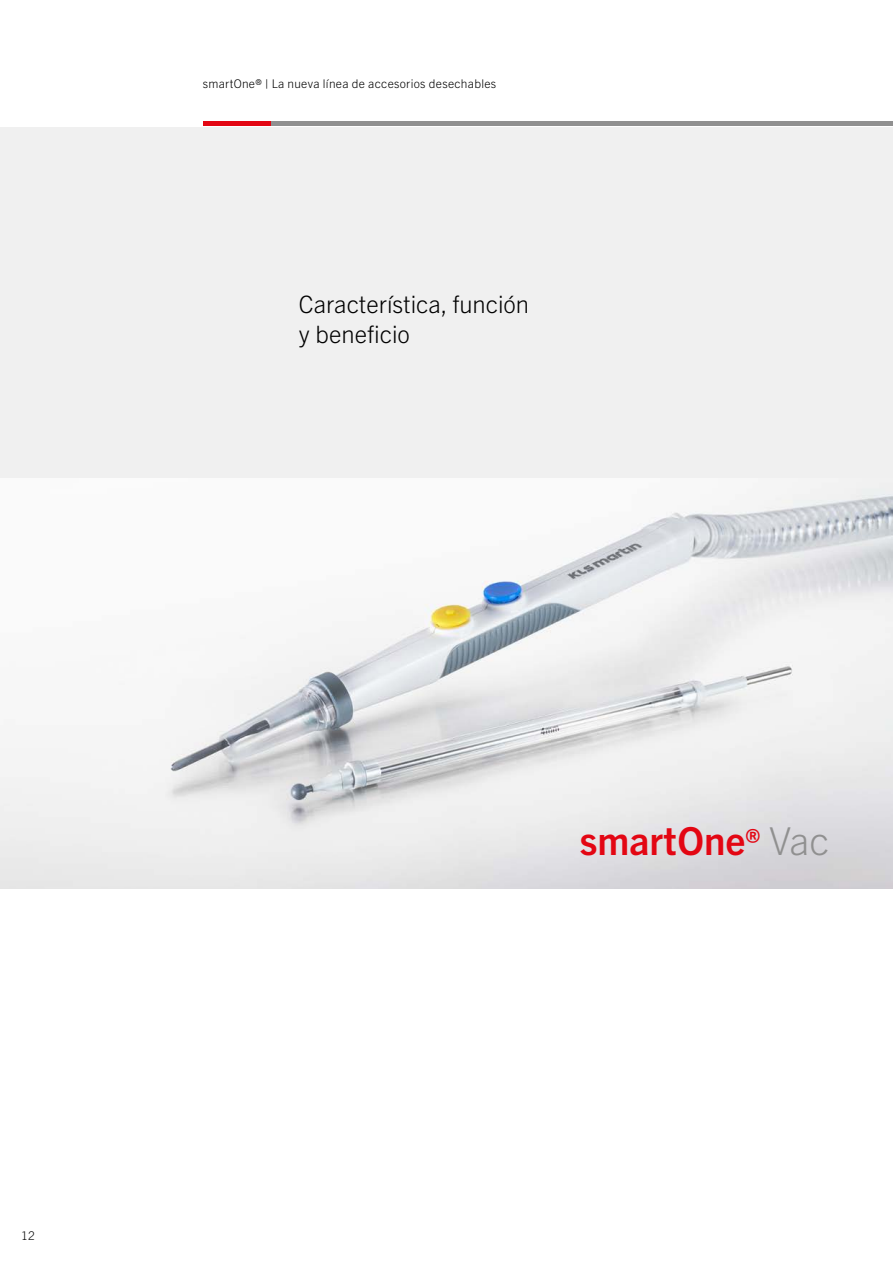
<style>
.page{position:relative;width:893px;height:1263px;background:#fff}
.page>*{position:absolute;margin:0;border:0;box-sizing:border-box;transform-origin:0 0}
.t1{font:700 38.55px "Trade Gothic Next LT Pro";color:#e30613}
.t2{font:300 24px/30px "Trade Gothic Next LT Pro";color:#000}
.t3{font:300 12px "Trade Gothic Next LT Pro";letter-spacing:.025em;color:#000}
.s1{font-size:28.95px}
.s2{font-weight:300;color:#909090}
</style>
<div class="page">
<div style="left:0;top:128px;width:893px;height:449px;background:#f0f0f0"></div>
<img style="left:0;top:479px;width:893px;height:410px">
<hr style="left:203px;top:121px;width:68px;height:4px;background:#e30613">
<hr style="left:271px;top:121px;width:622px;height:4px;background:#909090">
<p class="t3" style="left:203px;top:75px;width:295px">smartOne® | La nueva línea de accesorios desechables</p>
<h2 class="t2" style="left:299px;top:287px;width:232px">Característica, función y beneficio</h2>
<p class="t3" style="left:21px;top:1227px;width:15px">12</p>
<h1 class="t1" style="left:580px;top:814px;width:251px">smartOne<span class="s1">®</span> <span class="s2">Vac</span></h1>
</div>
